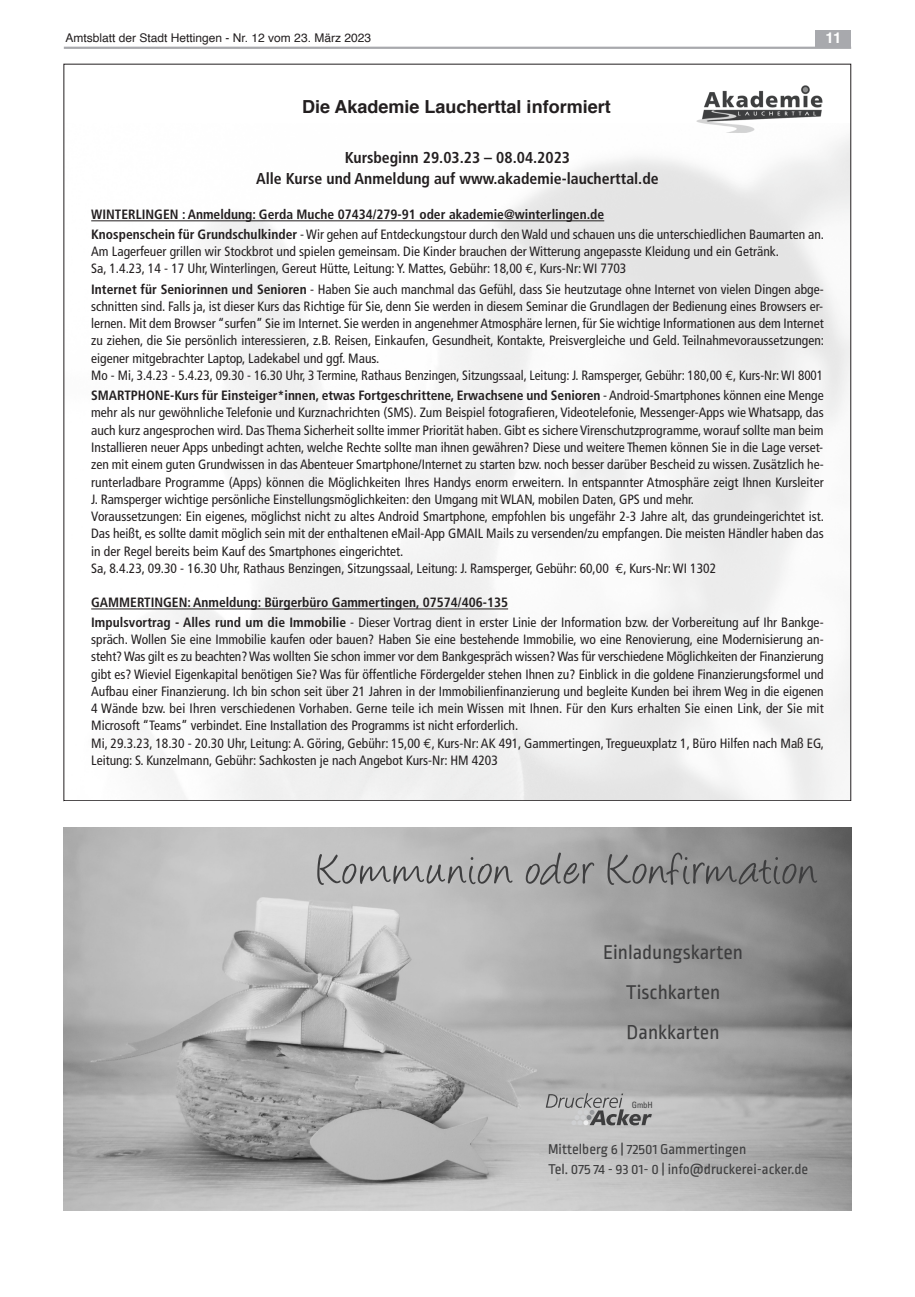
<style>
.page{position:relative;width:915px;height:1297px;background:#fff}
.page>*{position:absolute;margin:0;border:0;box-sizing:border-box;transform-origin:0 0}
.t1{font:51.6px "Angelina";letter-spacing:.045em;color:#3e3e3f}
.t2{font:21px/40.2px "Ropa Sans";color:#3e3e3f;text-align:center}
.t3{font:700 18px "Helvetica";color:#231f20}
.t4{font:700 condensed 15.75px "Frutiger";color:#231f20}
.t5{font:15px/19.4px "Ropa Sans";color:#3e3e3f}
.t6{font:700 15px "Helvetica";color:#fff}
.t7{font:condensed 13.5px/17.2px "Frutiger";color:#231f20;text-align:justify}
.t8{font:700 condensed 13.5px "Frutiger";color:#231f20}
.t9{font:12px "Helvetica 2";color:#231f20}
.t10{font:condensed 8.7px "Univers";color:#3e3e3f}
.s1{font-weight:700}
.s2{font-family:"Euro Mono";font-stretch:normal}
</style>
<div class="page">
<hr style="left:64px;top:47px;width:786px;height:2px;background:#a8a9ad">
<div style="left:815px;top:30px;width:35px;height:17px;background:#a8a9ad"></div>
<img style="left:696px;top:86px;width:126px;height:47px">
<hr style="left:91px;top:220px;width:513px;height:1px;background:#231f20">
<hr style="left:91px;top:609px;width:417px;height:1px;background:#231f20">
<img style="left:64px;top:828px;width:786px;height:383px">
<svg style="left:545px;top:1093px;width:106px;height:32px;background:#a8a8a8"></svg>
<p class="t9" style="left:65px;top:33px;width:307px">Amtsblatt der Stadt Hettingen - Nr. 12 vom 23. März 2023</p>
<p class="t6" style="left:825px;top:32px;width:17px">11</p>
<p class="t3" style="left:302px;top:99px;width:310px">Die Akademie Laucherttal informiert</p>
<p class="t4" style="left:345px;top:152px;width:227px">Kursbeginn 29.03.23 – 08.04.2023</p>
<p class="t4" style="left:256px;top:172px;width:404px">Alle Kurse und Anmeldung auf www.akademie-laucherttal.de</p>
<p class="t8" style="left:91px;top:209px;width:514px">WINTERLINGEN : Anmeldung: Gerda Muche 07434/279-91 oder akademie@winterlingen.de</p>
<p class="t7" style="left:91px;top:226px;width:734px;text-align:left"><span class="s1">Knospenschein für Grundschulkinder</span> - Wir gehen auf Entdeckungstour durch den Wald und schauen uns die unterschiedlichen Baumarten an.<br>Am Lagerfeuer grillen wir Stockbrot und spielen gemeinsam. Die Kinder brauchen der Witterung angepasste Kleidung und ein Getränk.<br>Sa, 1.4.23, 14 - 17 Uhr, Winterlingen, Gereut Hütte, Leitung: Y. Mattes, Gebühr: 18,00 <span class="s2">€</span>, Kurs-Nr: WI 7703</p>
<p class="t7" style="left:91px;top:281px;width:734px"><span class="s1">Internet für Seniorinnen und Senioren</span> - Haben Sie auch manchmal das Gefühl, dass Sie heutzutage ohne Internet von vielen Dingen abge&shy;schnitten sind. Falls ja, ist dieser Kurs das Richtige für Sie, denn Sie werden in diesem Seminar die Grundlagen der Bedienung eines Browsers er&shy;lernen. Mit dem Browser “surfen” Sie im Internet. Sie werden in angenehmer Atmosphäre lernen, für Sie wichtige Informationen aus dem Internet zu ziehen, die Sie persönlich interessieren, z.B. Reisen, Einkaufen, Gesundheit, Kontakte, Preisvergleiche und Geld. Teilnahmevoraussetzungen: eigener mitgebrachter Laptop, Ladekabel und ggf. Maus.</p>
<p class="t7" style="left:91px;top:368px;width:733px">Mo - Mi, 3.4.23 - 5.4.23, 09.30 - 16.30 Uhr, 3 Termine, Rathaus Benzingen, Sitzungssaal, Leitung: J. Ramsperger, Gebühr: 180,00 <span class="s2">€</span>, Kurs-Nr: WI 8001</p>
<p class="t7" style="left:91px;top:388px;width:733px"><span class="s1">SMARTPHONE-Kurs für Einsteiger*innen, etwas Fortgeschrittene, Erwachsene und Senioren</span> - Android-Smartphones können eine Menge mehr als nur gewöhnliche Telefonie und Kurznachrichten (SMS). Zum Beispiel fotografieren, Videotelefonie, Messenger-Apps wie Whatsapp, das auch kurz angesprochen wird. Das Thema Sicherheit sollte immer Priorität haben. Gibt es sichere Virenschutzprogramme, worauf sollte man beim Installieren neuer Apps unbedingt achten, welche Rechte sollte man ihnen gewähren? Diese und weitere Themen können Sie in die Lage verset&shy;zen mit einem guten Grundwissen in das Abenteuer Smartphone/Internet zu starten bzw. noch besser darüber Bescheid zu wissen. Zusätzlich he&shy;runterladbare Programme (Apps) können die Möglichkeiten Ihres Handys enorm erweitern. In entspannter Atmosphäre zeigt Ihnen Kursleiter J. Ramsperger wichtige persönliche Einstellungsmöglichkeiten: den Umgang mit WLAN, mobilen Daten, GPS und mehr.</p>
<p class="t7" style="left:91px;top:509px;width:734px">Voraussetzungen: Ein eigenes, möglichst nicht zu altes Android Smartphone, empfohlen bis ungefähr 2-3 Jahre alt, das grundeingerichtet ist.<br>Das heißt, es sollte damit möglich sein mit der enthaltenen eMail-App GMAIL Mails zu versenden/zu empfangen. Die meisten Händler haben das in der Regel bereits beim Kauf des Smartphones eingerichtet.</p>
<p class="t7" style="left:91px;top:561px;width:626px">Sa, 8.4.23, 09.30 - 16.30 Uhr, Rathaus Benzingen, Sitzungssaal, Leitung: J. Ramsperger, Gebühr: 60,00 <span class="s2">€</span>, Kurs-Nr: WI 1302</p>
<p class="t8" style="left:91px;top:597px;width:418px">GAMMERTINGEN: Anmeldung: Bürgerbüro Gammertingen, 07574/406-135</p>
<p class="t7" style="left:91px;top:615px;width:733px"><span class="s1">Impulsvortrag - Alles rund um die Immobilie</span> - Dieser Vortrag dient in erster Linie der Information bzw. der Vorbereitung auf Ihr Bankge&shy;spräch. Wollen Sie eine Immobilie kaufen oder bauen? Haben Sie eine bestehende Immobilie, wo eine Renovierung, eine Modernisierung an&shy;steht? Was gilt es zu beachten? Was wollten Sie schon immer vor dem Bankgespräch wissen? Was für verschiedene Möglichkeiten der Finanzierung gibt es? Wieviel Eigenkapital benötigen Sie? Was für öffentliche Fördergelder stehen Ihnen zu? Einblick in die goldene Finanzierungsformel und Aufbau einer Finanzierung. Ich bin schon seit über 21 Jahren in der Immobilienfinanzierung und begleite Kunden bei ihrem Weg in die eigenen 4 Wände bzw. bei Ihren verschiedenen Vorhaben. Gerne teile ich mein Wissen mit Ihnen. Für den Kurs erhalten Sie einen Link, der Sie mit Microsoft “Teams” verbindet. Eine Installation des Programms ist nicht erforderlich.</p>
<p class="t7" style="left:91px;top:735px;width:734px">Mi, 29.3.23, 18.30 - 20.30 Uhr, Leitung: A. Göring, Gebühr: 15,00 <span class="s2">€</span>, Kurs-Nr: AK 491, Gammertingen, Tregueuxplatz 1, Büro Hilfen nach Maß EG,<br>Leitung: S. Kunzelmann, Gebühr: Sachkosten je nach Angebot Kurs-Nr: HM 4203</p>
<p class="t1" style="left:319px;top:833px;width:499px">Kommunion oder Konfirmation</p>
<p class="t2" style="left:602px;top:933px;width:142px">Einladungskarten<br>Tischkarten<br>Dankkarten</p>
<p class="t10" style="left:631px;top:1102px;width:23px">GmbH</p>
<p class="t5" style="left:548px;top:1141px;width:261px">Mittelberg 6 | 72501 Gammertingen<br>Tel. 075 74 - 93 01- 0 | info@druckerei-acker.de</p>
</div>
